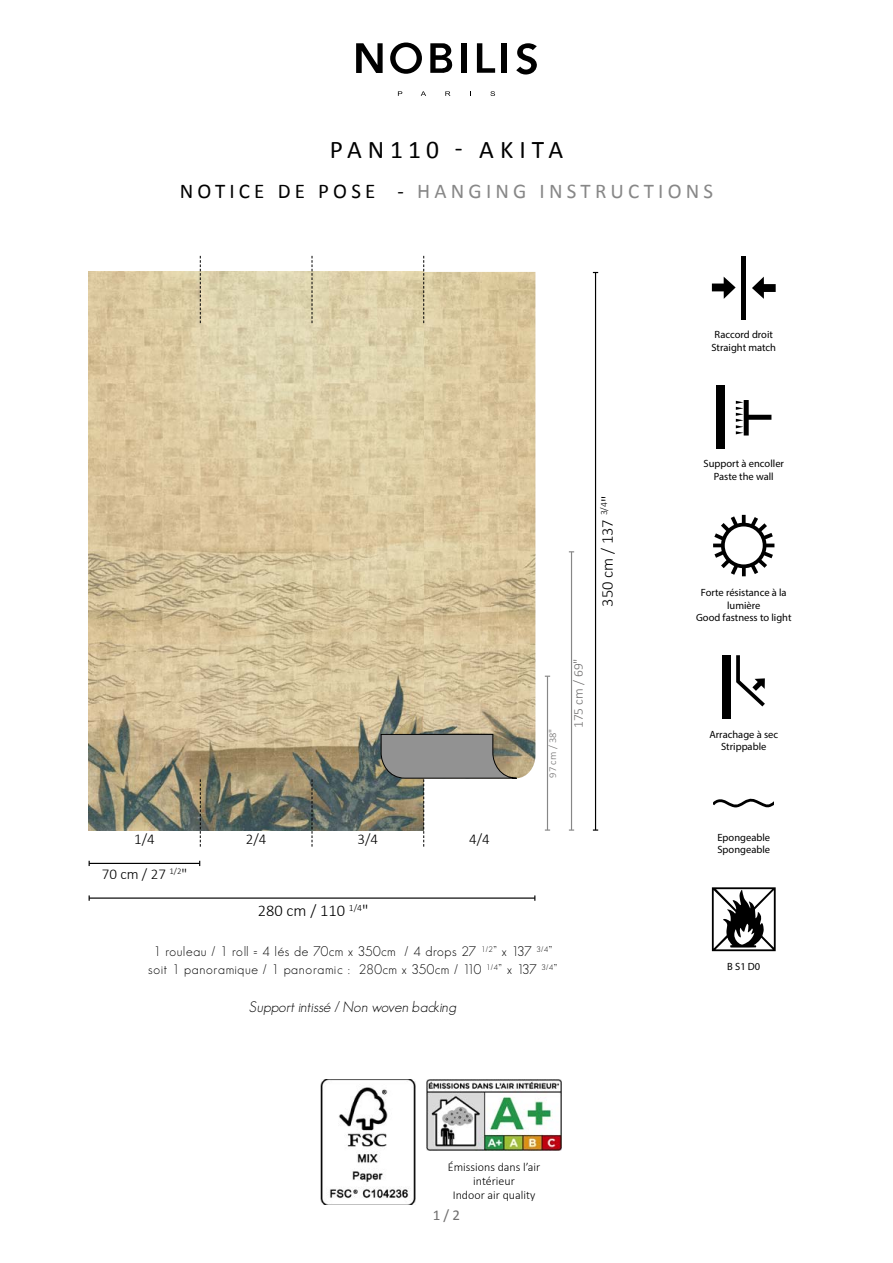
<style>
.page{position:relative;width:893px;height:1263px;background:#fff}
.page>*{position:absolute;margin:0;border:0;box-sizing:border-box;transform-origin:0 0}
.t1{font:25.5px "Calibri";letter-spacing:.22em;color:#000}
.t2{font:21px "Calibri";letter-spacing:.2em;color:#878787}
.t3{font:300 16.5px "Calibri";color:#000}
.t4{font:italic 300 15px "Geosans";color:#000}
.t5{font:300 15px "Calibri";color:#000}
.t6{font:15px "Calibri";color:#706f6f}
.t7{font:300 13.5px/17.9px "Geosans";letter-spacing:.05em;color:#000;text-align:center}
.t8{font:300 13.5px "Calibri";color:#706f6f}
.t9{font:300 12px/14.4px "Calibri";color:#000;text-align:center}
.t10{font:10.5px/12.6px "Myriad Pro";color:#000;text-align:center}
.t11{font:300 10.5px "Calibri";color:#706f6f}
.s1{color:#000}
</style>
<div class="page">
<svg style="left:398px;top:91px;width:4px;height:5px"></svg>
<svg style="left:421px;top:91px;width:5px;height:5px"></svg>
<svg style="left:445px;top:91px;width:5px;height:5px"></svg>
<svg style="left:490px;top:91px;width:5px;height:5px"></svg>
<div style="left:461px;top:43px;width:6px;height:30px;background:#000"></div>
<div style="left:502px;top:43px;width:5px;height:30px;background:#000"></div>
<svg style="left:477px;top:43px;width:18px;height:30px"></svg>
<svg style="left:356px;top:43px;width:27px;height:30px"></svg>
<svg style="left:516px;top:43px;width:21px;height:32px"></svg>
<svg style="left:390px;top:43px;width:32px;height:31px"></svg>
<svg style="left:430px;top:43px;width:22px;height:30px"></svg>
<svg style="left:712px;top:277px;width:24px;height:22px"></svg>
<svg style="left:752px;top:277px;width:24px;height:22px"></svg>
<div style="left:741px;top:256px;width:5px;height:64px;background:#000"></div>
<div style="left:716px;top:385px;width:8px;height:63px;background:#000"></div>
<svg style="left:736px;top:400px;width:35px;height:35px"></svg>
<div style="left:723px;top:655px;width:8px;height:64px;background:#000"></div>
<svg style="left:736px;top:655px;width:29px;height:51px"></svg>
<svg style="left:714px;top:798px;width:60px;height:10px"></svg>
<svg style="left:712px;top:887px;width:64px;height:64px"></svg>
<svg style="left:713px;top:515px;width:61px;height:61px"></svg>
<img style="left:427px;top:1079px;width:134px;height:71px">
<img style="left:321px;top:1079px;width:95px;height:126px">
<hr style="left:89px;top:863px;width:111px;height:1px;background:#000">
<hr style="left:89px;top:897px;width:446px;height:2px;background:#000">
<img style="left:89px;top:272px;width:335px;height:558px">
<img style="left:424px;top:272px;width:111px;height:506px">
<hr style="left:571px;top:552px;width:1px;height:278px;background:#878787">
<hr style="left:547px;top:676px;width:1px;height:154px;background:#878787">
<hr style="left:595px;top:272px;width:1px;height:558px;background:#000">
<svg style="left:200px;top:779px;width:1px;height:68px"></svg>
<svg style="left:312px;top:779px;width:1px;height:68px"></svg>
<svg style="left:381px;top:734px;width:136px;height:113px"></svg>
<svg style="left:200px;top:256px;width:1px;height:67px"></svg>
<svg style="left:312px;top:256px;width:1px;height:67px"></svg>
<svg style="left:423px;top:256px;width:1px;height:67px"></svg>
<h1 class="t1" style="left:330px;top:133px;width:235px">PAN110 - AKITA</h1>
<h2 class="t2" style="left:180px;top:177px;width:535px"><span class="s1">NOTICE DE POSE -</span> HANGING INSTRUCTIONS</h2>
<p class="t10" style="left:711px;top:328px;width:66px">Raccord droit<br>Straight match</p>
<h3 class="t3" style="left:597px;top:607px;width:112px;rotate:-90deg">350 cm / 137 <sup>3/4</sup>"</h3>
<p class="t11" style="left:546px;top:778px;width:50px;rotate:-90deg">97 cm / 38"</p>
<p class="t8" style="left:570px;top:728px;width:71px;rotate:-90deg">175 cm / 69"</p>
<h3 class="t5" style="left:134px;top:830px;width:22px">1/4</h3>
<h3 class="t5" style="left:246px;top:830px;width:22px">2/4</h3>
<h3 class="t5" style="left:358px;top:830px;width:22px">3/4</h3>
<h3 class="t5" style="left:469px;top:830px;width:22px">4/4</h3>
<h3 class="t5" style="left:102px;top:864px;width:87px">70 cm / 27 <sup>1/2</sup>"</h3>
<h3 class="t3" style="left:258px;top:900px;width:112px">280 cm / 110 <sup>1/4</sup>"</h3>
<p class="t7" style="left:148px;top:943px;width:411px">1 rouleau / 1 roll = 4 lés de 70cm x 350cm / 4 drops 27 <sup>1/2</sup>” x 137 <sup>3/4</sup>” soit 1 panoramique / 1 panoramic : 280cm x 350cm / 110 <sup>1/4</sup>” x 137 <sup>3/4</sup>”</p>
<h3 class="t4" style="left:250px;top:999px;width:208px">Support intissé / Non woven backing</h3>
<p class="t9" style="left:448px;top:1159px;width:94px">Émissions dans l’air intérieur<br>Indoor air quality</p>
<h3 class="t6" style="left:433px;top:1206px;width:28px">1/2</h3>
<p class="t10" style="left:703px;top:457px;width:82px">Support à encoller<br>Paste the wall</p>
<p class="t10" style="left:696px;top:586px;width:97px">Forte résistance à la lumière<br>Good fastness to light</p>
<p class="t10" style="left:709px;top:727px;width:70px">Arrachage à sec<br>Strippable</p>
<p class="t10" style="left:717px;top:831px;width:54px;text-align:left">Epongeable<br>Spongeable</p>
<p class="t10" style="left:727px;top:960px;width:35px">B S1 D0</p>
</div>
